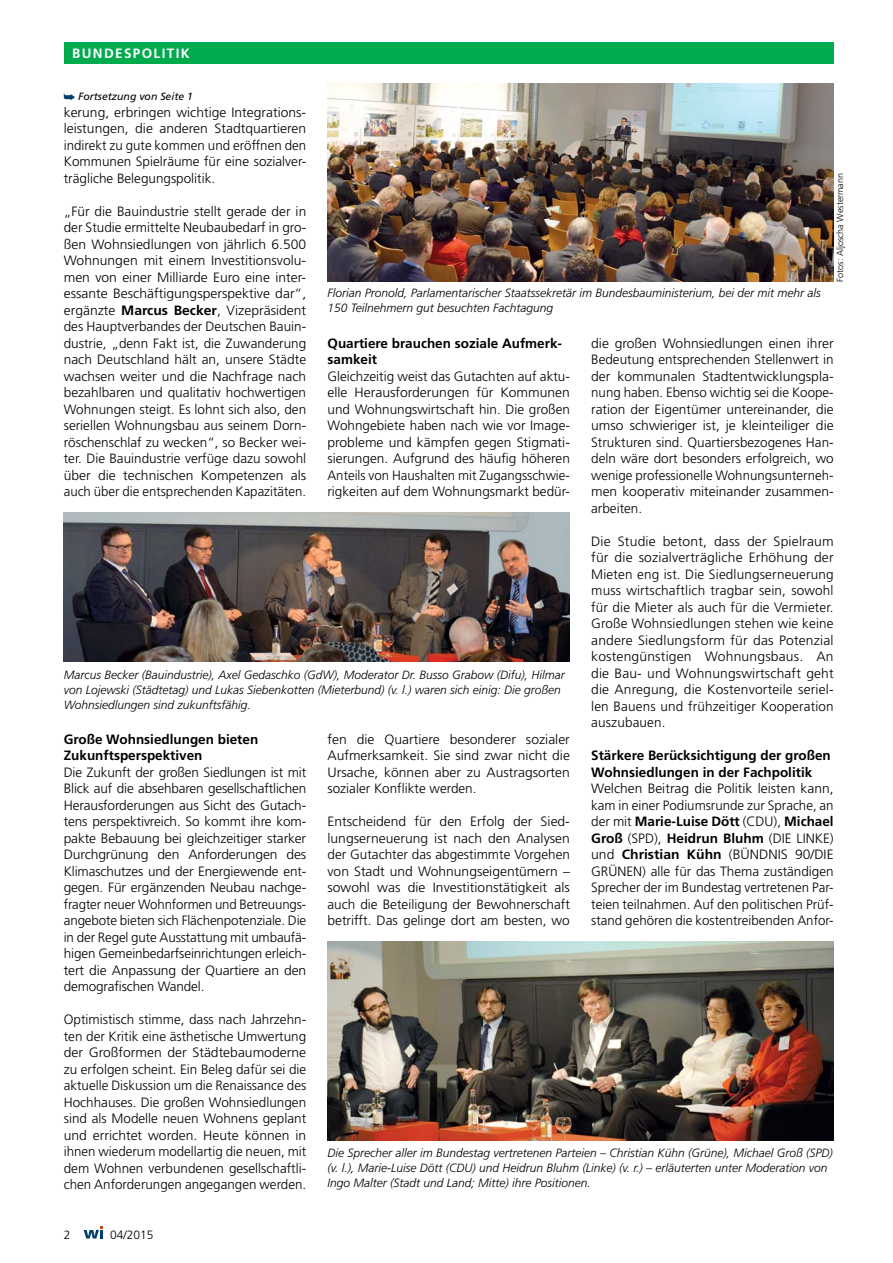
<style>
.page{position:relative;width:893px;height:1263px;background:#fff}
.page>*{position:absolute;margin:0;border:0;box-sizing:border-box;transform-origin:0 0}
.t1{font:300 13.5px/16.5px "Frutiger";color:#000;text-align:justify}
.t2{font:700 13.5px/16.5px "Frutiger";color:#000}
.t3{font:700 13.5px "Frutiger";letter-spacing:.1em;color:#fff}
.t4{font:italic 300 12px/15px "Frutiger";color:#000}
.t5{font:300 12px "Frutiger";color:#000}
.t6{font:italic 10.5px "Frutiger";color:#000}
.t7{font:300 9px "Frutiger";color:#000}
.s1{font-weight:700}
</style>
<div class="page">
<div style="left:64px;top:43px;width:769px;height:21px;background:#00ab4e"></div>
<svg style="left:64px;top:93px;width:11px;height:7px"></svg>
<img style="left:327px;top:84px;width:507px;height:198px">
<img style="left:327px;top:942px;width:507px;height:199px">
<img style="left:64px;top:513px;width:506px;height:148px">
<svg style="left:84px;top:1226px;width:19px;height:12px"></svg>
<p class="t3" style="left:72px;top:46px;width:119px">BUNDESPOLITIK</p>
<p class="t6" style="left:78px;top:91px;width:116px">Fortsetzung von Seite 1</p>
<p class="t1" style="left:64px;top:104px;width:244px">kerung, erbringen wichtige Integrations&shy;leistungen, die anderen Stadtquartieren indirekt zu gute kommen und eröffnen den Kommunen Spielräume für eine sozialver&shy;trägliche Belegungspolitik.</p>
<p class="t1" style="left:64px;top:203px;width:244px">„Für die Bauindustrie stellt gerade der in der Studie ermittelte Neubaubedarf in gro&shy;ßen Wohnsiedlungen von jährlich 6.500<br>Wohnungen mit einem Investitionsvolu&shy;men von einer Milliarde Euro eine inter&shy;essante Beschäftigungsperspektive dar“, ergänzte <span class="s1">Marcus Becker</span>, Vizepräsident des Hauptverbandes der Deutschen Bauin&shy;dustrie, „denn Fakt ist, die Zuwanderung nach Deutschland hält an, unsere Städte wachsen weiter und die Nachfrage nach bezahlbaren und qualitativ hochwertigen Wohnungen steigt. Es lohnt sich also, den seriellen Wohnungsbau aus seinem Dorn&shy;röschenschlaf zu wecken“, so Becker wei&shy;ter. Die Bauindustrie verfüge dazu sowohl über die technischen Kompetenzen als auch über die entsprechenden Kapazitäten.</p>
<p class="t7" style="left:835px;top:282px;width:110px;rotate:-90deg">Fotos: Aljoscha Westermann</p>
<p class="t4" style="left:327px;top:286px;width:495px">Florian Pronold, Parlamentarischer Staatssekretär im Bundesbauministerium, bei der mit mehr als<br>150 Teilnehmern gut besuchten Fachtagung</p>
<p class="t2" style="left:327px;top:335px;width:236px">Quartiere brauchen soziale Aufmerk&shy;samkeit</p>
<p class="t1" style="left:327px;top:368px;width:244px">Gleichzeitig weist das Gutachten auf aktu&shy;elle Herausforderungen für Kommunen und Wohnungswirtschaft hin. Die großen Wohngebiete haben nach wie vor Image&shy;probleme und kämpfen gegen Stigmati&shy;sierungen. Aufgrund des häufig höheren Anteils von Haushalten mit Zugangsschwie&shy;rigkeiten auf dem Wohnungsmarkt bedür-</p>
<p class="t1" style="left:591px;top:335px;width:244px">die großen Wohnsiedlungen einen ihrer Bedeutung entsprechenden Stellenwert in der kommunalen Stadtentwicklungspla&shy;nung haben. Ebenso wichtig sei die Koope&shy;ration der Eigentümer untereinander, die umso schwieriger ist, je kleinteiliger die Strukturen sind. Quartiersbezogenes Han&shy;deln wäre dort besonders erfolgreich, wo wenige professionelle Wohnungsunterneh&shy;men kooperativ miteinander zusammen&shy;arbeiten.</p>
<p class="t1" style="left:591px;top:533px;width:244px">Die Studie betont, dass der Spielraum für die sozialverträgliche Erhöhung der Mieten eng ist. Die Siedlungserneuerung muss wirtschaftlich tragbar sein, sowohl für die Mieter als auch für die Vermieter.<br>Große Wohnsiedlungen stehen wie keine andere Siedlungsform für das Potenzial kostengünstigen Wohnungsbaus. An die Bau- und Wohnungswirtschaft geht die Anregung, die Kostenvorteile seriel&shy;len Bauens und frühzeitiger Kooperation auszubauen.</p>
<p class="t2" style="left:591px;top:747px;width:241px">Stärkere Berücksichtigung der großen<br>Wohnsiedlungen in der Fachpolitik</p>
<p class="t1" style="left:591px;top:781px;width:244px">Welchen Beitrag die Politik leisten kann, kam in einer Podiumsrunde zur Sprache, an der mit <span class="s1">Marie-Luise Dött</span> (CDU), <span class="s1">Michael Groß</span> (SPD), <span class="s1">Heidrun Bluhm</span> (DIE LINKE) und <span class="s1">Christian Kühn</span> (BÜNDNIS 90/DIE GRÜNEN) alle für das Thema zuständigen Sprecher der im Bundestag vertretenen Par&shy;teien teilnahmen. Auf den politischen Prüf&shy;stand gehören die kostentreibenden Anfor-</p>
<p class="t4" style="left:64px;top:667px;width:502px">Marcus Becker (Bauindustrie), Axel Gedaschko (GdW), Moderator Dr. Busso Grabow (Difu), Hilmar von Lojewski (Städtetag) und Lukas Siebenkotten (Mieterbund) (v. l.) waren sich einig: Die großen<br>Wohnsiedlungen sind zukunftsfähig.</p>
<p class="t2" style="left:64px;top:731px;width:196px">Große Wohnsiedlungen bieten<br>Zukunftsperspektiven</p>
<p class="t1" style="left:64px;top:764px;width:244px">Die Zukunft der großen Siedlungen ist mit Blick auf die absehbaren gesellschaftlichen Herausforderungen aus Sicht des Gutach&shy;tens perspektivreich. So kommt ihre kom&shy;pakte Bebauung bei gleichzeitiger starker Durchgrünung den Anforderungen des Klimaschutzes und der Energiewende ent&shy;gegen. Für ergänzenden Neubau nachge&shy;fragter neuer Wohnformen und Betreuungs&shy;angebote bieten sich Flächenpotenziale. Die in der Regel gute Ausstattung mit umbaufä&shy;higen Gemeinbedarfseinrichtungen erleich&shy;tert die Anpassung der Quartiere an den demografischen Wandel.</p>
<p class="t1" style="left:64px;top:1012px;width:244px">Optimistisch stimme, dass nach Jahrzehn&shy;ten der Kritik eine ästhetische Umwertung der Großformen der Städtebaumoderne zu erfolgen scheint. Ein Beleg dafür sei die aktuelle Diskussion um die Renaissance des Hochhauses. Die großen Wohnsiedlungen sind als Modelle neuen Wohnens geplant und errichtet worden. Heute können in ihnen wiederum modellartig die neuen, mit dem Wohnen verbundenen gesellschaftli&shy;chen Anforderungen angegangen werden.</p>
<p class="t1" style="left:327px;top:731px;width:244px">fen die Quartiere besonderer sozialer Aufmerksamkeit. Sie sind zwar nicht die Ursache, können aber zu Austragsorten sozialer Konflikte werden.</p>
<p class="t1" style="left:327px;top:814px;width:244px">Entscheidend für den Erfolg der Sied&shy;lungserneuerung ist nach den Analysen der Gutachter das abgestimmte Vorgehen von Stadt und Wohnungseigentümern – sowohl was die Investitionstätigkeit als auch die Beteiligung der Bewohnerschaft betrifft. Das gelinge dort am besten, wo</p>
<p class="t4" style="left:327px;top:1146px;width:507px">Die Sprecher aller im Bundestag vertretenen Parteien – Christian Kühn (Grüne), Michael Groß (SPD) (v. l.), Marie-Luise Dött (CDU) und Heidrun Bluhm (Linke) (v. r.) – erläuterten unter Moderation von<br>Ingo Malter (Stadt und Land; Mitte) ihre Positionen.</p>
<p class="t5" style="left:64px;top:1227px;width:8px">2</p>
<p class="t5" style="left:110px;top:1227px;width:45px">04/2015</p>
</div>
